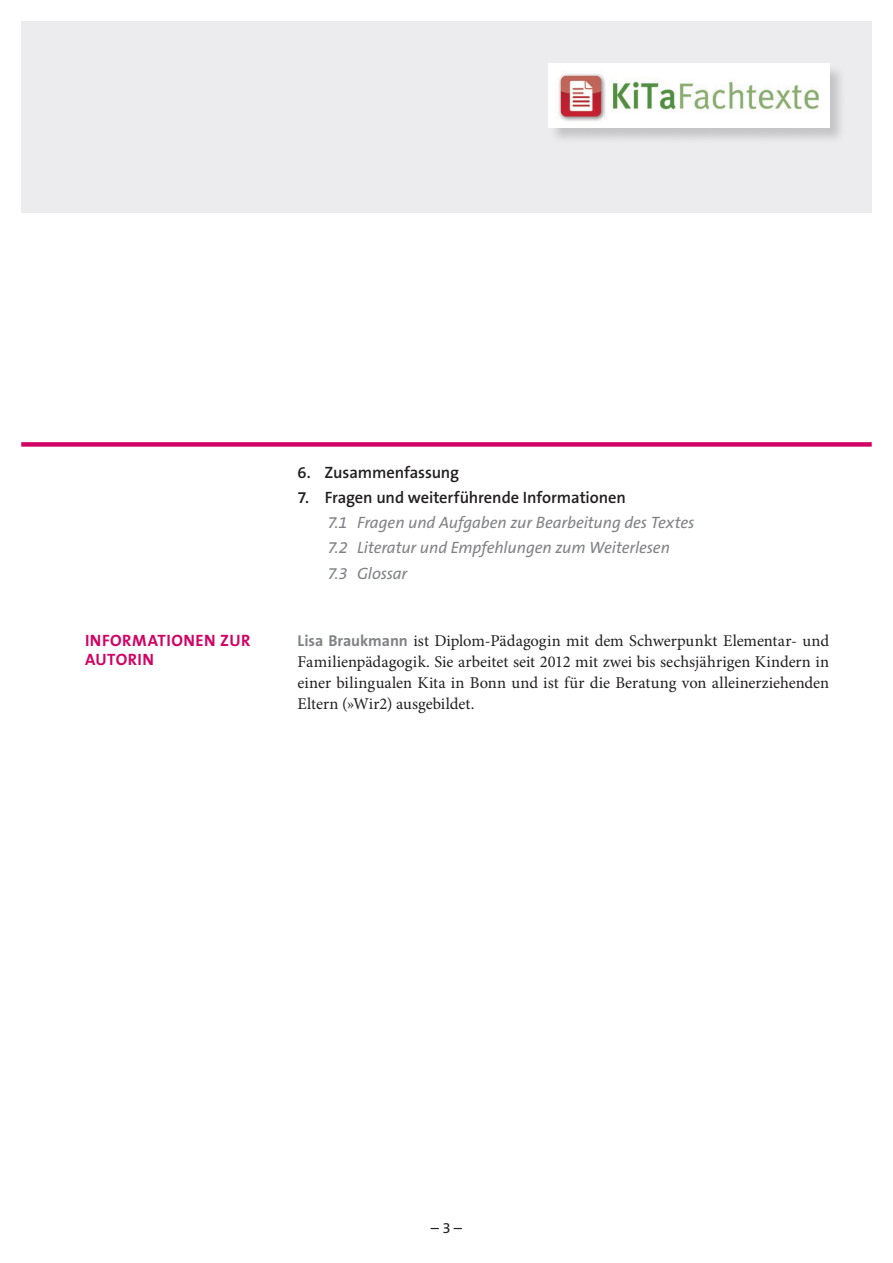
<style>
.page{position:relative;width:893px;height:1263px;background:#fff}
.page>*{position:absolute;margin:0;border:0;box-sizing:border-box;transform-origin:0 0}
.Studientext-Fließtex{font:16.5px/21px "Minion Pro";letter-spacing:-.005em;color:#231f20;text-align:justify}
.Gliederung_1{font:italic 16.5px "The Sans B5 Plain";letter-spacing:-.005em;color:#808285}
.Gliederung_1_minus7{font:600 16.5px "The Sans B6";letter-spacing:-.005em;color:#231f20}
.t1{font:700 16.5px/19.5px "The Sans B7";letter-spacing:.03em;color:#d10364}
.t2{font:15px "The Sans B5 Plain";color:#231f20}
.s1{font-family:"The Sans B7";font-weight:700;font-size:15.75px;color:#808285}
</style>
<div class="page">
<div style="left:21px;top:442px;width:851px;height:5px;background:#d10364"></div>
<div style="left:21px;top:21px;width:851px;height:192px;background:#ececee"></div>
<div style="left:548px;top:63px;width:298px;height:82px;background:#231f20;opacity:.2"></div>
<img style="left:549px;top:64px;width:280px;height:64px">
<p class="t1" style="left:85px;top:631px;width:167px">INFORMATIONEN ZUR<br>AUTORIN</p>
<p class="Gliederung_1_minus7" style="left:298px;top:463px;width:163px">6. Zusammenfassung</p>
<p class="Gliederung_1_minus7" style="left:298px;top:488px;width:330px">7. Fragen und weiterführende Informationen</p>
<p class="Gliederung_1" style="left:327px;top:514px;width:369px">7.1 Fragen und Aufgaben zur Bearbeitung des Textes</p>
<p class="Gliederung_1" style="left:327px;top:539px;width:344px">7.2 Literatur und Empfehlungen zum Weiterlesen</p>
<p class="Gliederung_1" style="left:327px;top:564px;width:81px">7.3 Glossar</p>
<p class="Studientext-Fließtex" style="left:298px;top:630px;width:533px"><span class="s1">Lisa Braukmann</span> ist Diplom-Pädagogin mit dem Schwerpunkt Elementar- und Familienpädagogik. Sie arbeitet seit 2012 mit zwei bis sechsjährigen Kindern in einer bilingualen Kita in Bonn und ist für die Beratung von alleinerziehenden Eltern (»Wir2) ausgebildet.</p>
<p class="t2" style="left:431px;top:1219px;width:33px">– 3 –</p>
</div>
